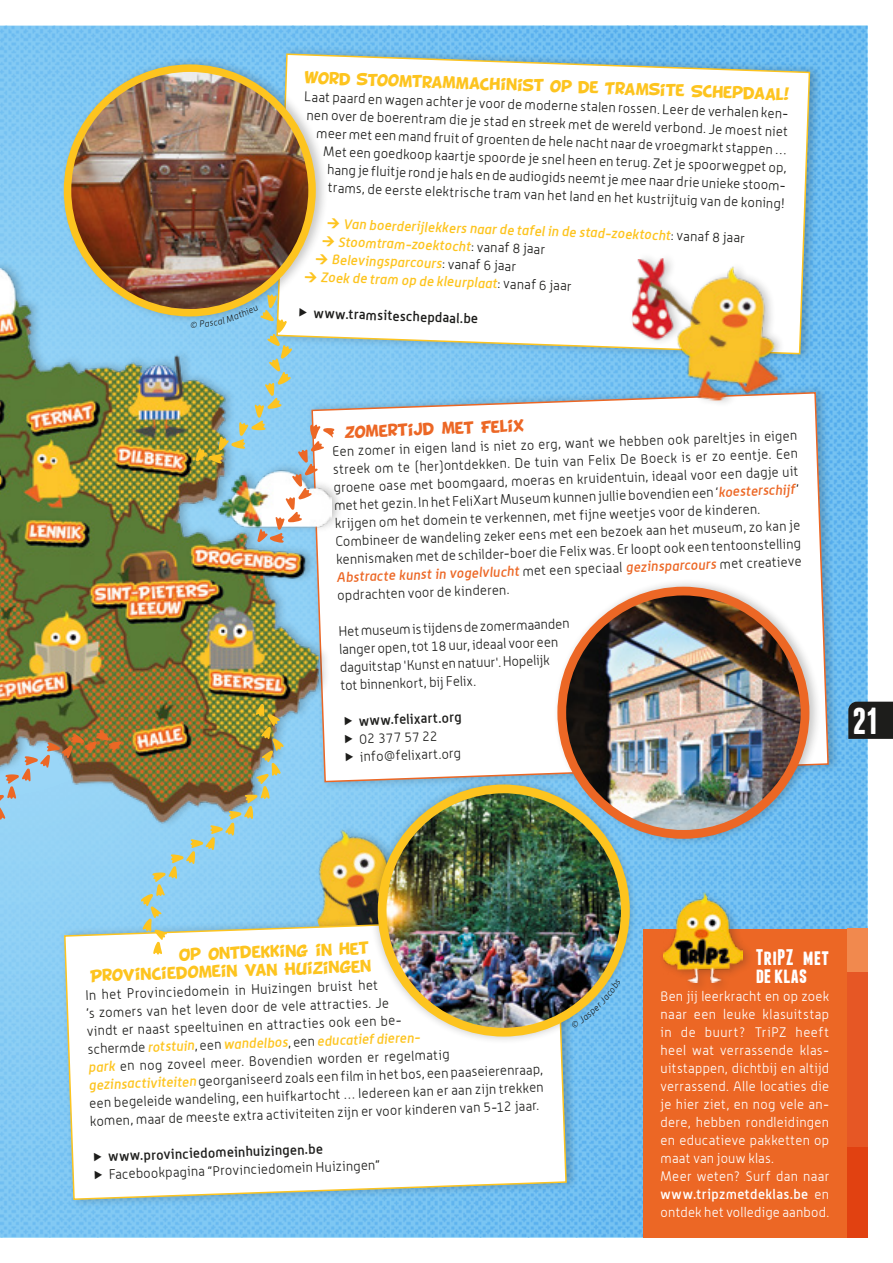
<style>
.page{position:relative;width:893px;height:1263px;background:#fff}
.page>*{position:absolute;margin:0;border:0;box-sizing:border-box;transform-origin:0 0}
.t1{font:700 37.5px "Franchise";color:#fff}
.t2{font:700 22.5px/18px "Franchise";letter-spacing:.01em;color:#fff}
.t3{font:300 13.5px/18px "Alwyn";color:#1d1d1b}
.t4{font:300 13.5px/18px "Alwyn";letter-spacing:.025em;color:#fff}
.t5{font:italic 500 13.5px "Alwyn";color:#fdc41f}
.t6{font:13.5px/18px "BD Cartoon Shout";color:#fdc41f;text-align:right}
.t7{font:500 13.5px "Alwyn";color:#1d1d1b}
.t8{font:13.5px "BD Cartoon Shout";color:#ec6725}
.s1{font-weight:300;font-style:normal;color:#1d1d1b}
.s2{font-weight:500;font-style:italic;color:#ec6725}
.s3{font-weight:500;font-style:italic;color:#fdc41f}
.s4{font-weight:500}
</style>
<div class="page">
<img style="left:0;top:26px;width:867px;height:1211px">
<img style="left:292px;top:813px;width:78px;height:97px">
<div style="left:60px;top:910px;width:519px;height:298px;background:#1d1d1b;opacity:.25"></div>
<svg style="left:63px;top:917px;width:505px;height:284px"></svg>
<div style="left:308px;top:384px;width:534px;height:407px;background:#1d1d1b;opacity:.25"></div>
<svg style="left:344px;top:391px;width:486px;height:392px"></svg>
<div style="left:273px;top:45px;width:549px;height:317px;background:#1d1d1b;opacity:.25"></div>
<svg style="left:276px;top:53px;width:535px;height:302px"></svg>
<div style="left:643px;top:928px;width:224px;height:309px;background:#ec6725"></div>
<div style="left:60px;top:56px;width:269px;height:269px;background:#1d1d1b;opacity:.25"></div>
<img style="left:68px;top:68px;width:244px;height:245px;border-radius:122px">
<div style="left:64px;top:64px;width:252px;height:252px;border:8px solid #fdc41f;border-radius:50%"></div>
<div style="left:554px;top:579px;width:268px;height:268px;background:#1d1d1b;opacity:.25"></div>
<img style="left:562px;top:591px;width:243px;height:243px;border-radius:122px">
<div style="left:557px;top:587px;width:252px;height:252px;border:9px solid #ec6725;border-radius:50%"></div>
<div style="left:658px;top:889px;width:96px;height:105px;background:#1d1d1b;opacity:.25"></div>
<img style="left:663px;top:892px;width:80px;height:90px">
<div style="left:0;top:261px;width:344px;height:574px;background:#1d1d1b;opacity:.25"></div>
<img style="left:0;top:269px;width:332px;height:558px">
<div style="left:628px;top:251px;width:161px;height:157px;background:#1d1d1b;opacity:.25"></div>
<img style="left:630px;top:254px;width:148px;height:149px">
<div style="left:370px;top:776px;width:268px;height:269px;background:#1d1d1b;opacity:.25"></div>
<img style="left:382px;top:789px;width:243px;height:243px;border-radius:122px">
<div style="left:378px;top:784px;width:252px;height:252px;border:9px solid #fdc41f;border-radius:50%"></div>
<div style="left:847px;top:928px;width:20px;height:219px;background:#f1894e"></div>
<div style="left:847px;top:972px;width:20px;height:265px;background:linear-gradient(to bottom,#e85e2c,#e14111)"></div>
<svg style="left:0;top:730px;width:121px;height:89px;background:#94a5a3"></svg>
<img style="left:141px;top:704px;width:143px;height:251px">
<div style="left:848px;top:702px;width:45px;height:37px;background:#1d1d1b"></div>
<svg style="left:94px;top:1152px;width:8px;height:9px"></svg>
<svg style="left:95px;top:1170px;width:7px;height:9px"></svg>
<svg style="left:345px;top:716px;width:7px;height:9px"></svg>
<svg style="left:345px;top:734px;width:8px;height:9px"></svg>
<svg style="left:346px;top:752px;width:7px;height:9px"></svg>
<svg style="left:328px;top:218px;width:12px;height:11px"></svg>
<svg style="left:323px;top:236px;width:12px;height:11px"></svg>
<svg style="left:316px;top:254px;width:12px;height:10px"></svg>
<svg style="left:305px;top:272px;width:12px;height:10px"></svg>
<img style="left:191px;top:294px;width:143px;height:249px">
<svg style="left:571px;top:979px;width:50px;height:49px;background:#7ea5ab"></svg>
<p class="t6" style="left:305px;top:69px;width:486px;rotate:2deg">Word stoomtrammachinist op de Tramsite Schepdaal!</p>
<p class="t3" style="left:305px;top:87px;width:487px;text-align:right;rotate:2deg">Laat paard en wagen achter je voor de moderne stalen rossen. Leer de verhalen ken&shy;nen over de boerentram die je stad en streek met de wereld verbond. Je moest niet meer met een mand fruit of groenten de hele nacht naar de vroegmarkt stappen… Met een goedkoop kaartje spoorde je snel heen en terug. Zet je spoorwegpet op, hang je fluitje rond je hals en de audiogids neemt je mee naar drie unieke stoom&shy;trams, de eerste elektrische tram van het land en het kustrijtuig van de koning!</p>
<p class="t5" style="left:344px;top:216px;width:403px;rotate:2deg">Van boerderijlekkers naar de tafel in de stad-zoektocht<span class="s1">: vanaf 8 jaar</span></p>
<p class="t5" style="left:339px;top:234px;width:208px;rotate:2deg">Stoomtram-zoektocht<span class="s1">: vanaf 8 jaar</span></p>
<p class="t5" style="left:332px;top:251px;width:186px;rotate:2deg">Belevingsparcours<span class="s1">: vanaf 6 jaar</span></p>
<p class="t5" style="left:321px;top:269px;width:253px;rotate:2deg">Zoek de tram op de kleurplaat<span class="s1">: vanaf 6 jaar</span></p>
<p class="t7" style="left:314px;top:305px;width:166px;rotate:2deg">www.tramsiteschepdaal.be</p>
<p class="t8" style="left:344px;top:425px;width:181px;rotate:-2deg">Zomertijd met Felix</p>
<p class="t3" style="left:332px;top:442px;width:467px;rotate:-2deg">Een zomer in eigen land is niet zo erg, want we hebben ook pareltjes in eigen streek om te (her)ontdekken. De tuin van Felix De Boeck is er zo eentje. Een groene oase met boomgaard, moeras en kruidentuin, ideaal voor een dagje uit met het gezin. In het FeliXart Museum kunnen jullie bovendien een ‘<span class="s2">koesterschijf</span>’ krijgen om het domein te verkennen, met fijne weetjes voor de kinderen.<br>Combineer de wandeling zeker eens met een bezoek aan het museum, zo kan je kennismaken met de schilder-boer die Felix was. Er loopt ook een tentoonstelling <span class="s2">Abstracte kunst in vogelvlucht</span> met een speciaal <span class="s2">gezinsparcours</span> met creatieve opdrachten voor de kinderen.</p>
<p class="t3" style="left:338px;top:622px;width:232px;rotate:-2deg">Het museum is tijdens de zomermaanden langer open, tot 18 uur, ideaal voor een daguitstap 'Kunst en natuur'. Hopelijk<br>tot binnenkort, bij Felix.</p>
<p class="t7" style="left:359px;top:712px;width:104px;rotate:-2deg">www.felixart.org</p>
<p class="t3" style="left:359px;top:730px;width:103px;rotate:-2deg">02 377 57 22 info@felixart.org</p>
<h1 class="t1" style="left:853px;top:704px;width:26px">21</h1>
<p class="t6" style="left:90px;top:949px;width:282px;rotate:-2deg">Op ontdekking in het<br>Provinciedomein van Huizingen</p>
<p class="t3" style="left:85px;top:986px;width:456px;rotate:-2deg">In het Provinciedomein in Huizingen bruist het<br>’s zomers van het leven door de vele attracties. Je<br>vindt er naast speeltuinen en attracties ook een be-<br>schermde <span class="s3">rotstuin</span>, een <span class="s3">wandelbos</span>, een <span class="s3">educatief dieren-<br>park</span> en nog zoveel meer. Bovendien worden er regelmatig <span class="s3">gezinsactiviteiten</span> georganiseerd zoals een film in het bos, een paaseierenraap, een begeleide wandeling, een huifkartocht … Iedereen kan er aan zijn trekken komen, maar de meeste extra activiteiten zijn er voor kinderen van 5-12 jaar.</p>
<p class="t7" style="left:108px;top:1148px;width:216px;rotate:-2deg">www.provinciedomeinhuizingen.be</p>
<p class="t3" style="left:109px;top:1165px;width:273px;rotate:-2deg">Facebookpagina “Provinciedomein Huizingen”</p>
<h2 class="t2" style="left:756px;top:948px;width:75px">TriPZ met de klas</h2>
<p class="t4" style="left:661px;top:986px;width:170px">Ben jij leerkracht en op zoek naar een leuke klasuitstap in de buurt? TriPZ heeft heel wat verrassende klas&shy;uitstappen, dichtbij en altijd verrassend. Alle locaties die je hier ziet, en nog vele an&shy;dere, hebben rondleidingen en educatieve pakketten op maat van jouw klas.<br>Meer weten? Surf dan naar <span class="s4">www.tripzmetdeklas.be</span> en ontdek het volledige aanbod.</p>
</div>
